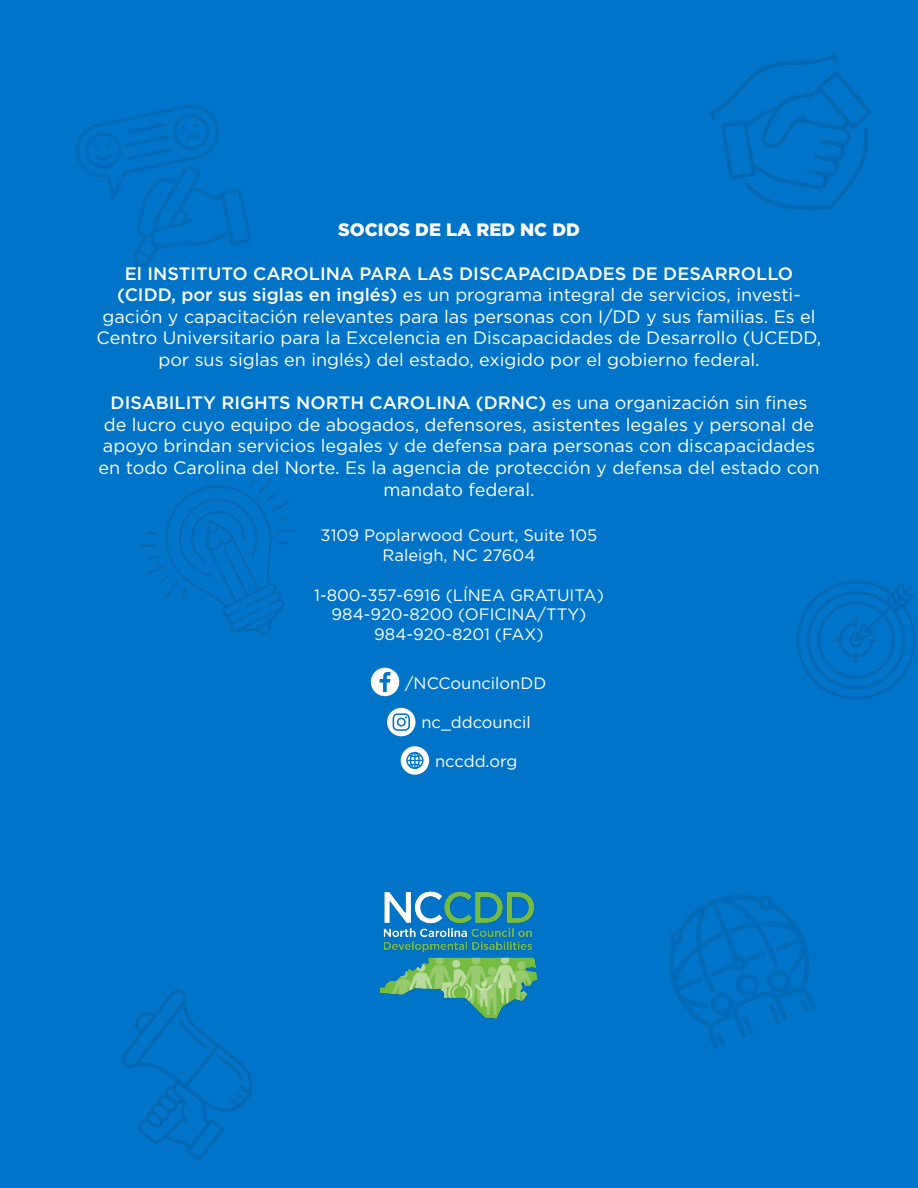
<style>
.page{position:relative;width:918px;height:1188px;background:#0074c8}
.page>*{position:absolute;margin:0;border:0;box-sizing:border-box;transform-origin:0 0}
.t1{font:18px/21.6px "Gotham";color:#fff;text-align:center}
.t2{font:900 18px "Gotham";color:#fff}
.t3{font:16.5px/19.8px "Gotham";color:#fff;text-align:center}
.s1{font-weight:500}
</style>
<div class="page">
<svg style="left:797px;top:581px;width:119px;height:119px"></svg>
<svg style="left:122px;top:990px;width:130px;height:158px"></svg>
<svg style="left:710px;top:54px;width:162px;height:156px"></svg>
<svg style="left:76px;top:105px;width:176px;height:169px"></svg>
<svg style="left:669px;top:895px;width:147px;height:154px"></svg>
<svg style="left:140px;top:478px;width:157px;height:156px"></svg>
<img style="left:384px;top:891px;width:150px;height:53px">
<img style="left:380px;top:944px;width:158px;height:75px">
<svg style="left:371px;top:668px;width:28px;height:28px"></svg>
<svg style="left:387px;top:708px;width:28px;height:28px"></svg>
<div style="left:401px;top:746px;width:28px;height:29px;background:#fff;border-radius:50%"></div>
<div style="left:406px;top:752px;width:18px;height:17px;border:1px solid #0074c8;border-radius:50%"></div>
<svg style="left:407px;top:751px;width:16px;height:18px"></svg>
<p class="t2" style="left:338px;top:218px;width:243px">SOCIOS DE LA RED NC DD</p>
<p class="t1" style="left:97px;top:262px;width:726px"><span class="s1">El INSTITUTO CAROLINA PARA LAS DISCAPACIDADES DE DESARROLLO (CIDD, por sus siglas en inglés)</span> es un programa integral de servicios, investi&shy;gación y capacitación relevantes para las personas con I/DD y sus familias. Es el Centro Universitario para la Excelencia en Discapacidades de Desarrollo (UCEDD, por sus siglas en inglés) del estado, exigido por el gobierno federal.</p>
<p class="t1" style="left:99px;top:392px;width:722px"><span class="s1">DISABILITY RIGHTS NORTH CAROLINA (DRNC)</span> es una organización sin fines de lucro cuyo equipo de abogados, defensores, asistentes legales y personal de apoyo brindan servicios legales y de defensa para personas con discapacidades en todo Carolina del Norte. Es la agencia de protección y defensa del estado con mandato federal.</p>
<p class="t3" style="left:321px;top:525px;width:278px">3109 Poplarwood Court, Suite 105<br>Raleigh, NC 27604</p>
<p class="t3" style="left:314px;top:585px;width:291px">1-800-357-6916 (LÍNEA GRATUITA)<br>984-920-8200 (OFICINA/TTY)<br>984-920-8201 (FAX)</p>
<p class="t3" style="left:405px;top:672px;width:142px">/NCCouncilonDD</p>
<p class="t3" style="left:421px;top:712px;width:111px">nc_ddcouncil</p>
<p class="t3" style="left:435px;top:751px;width:84px">nccdd.org</p>
</div>
